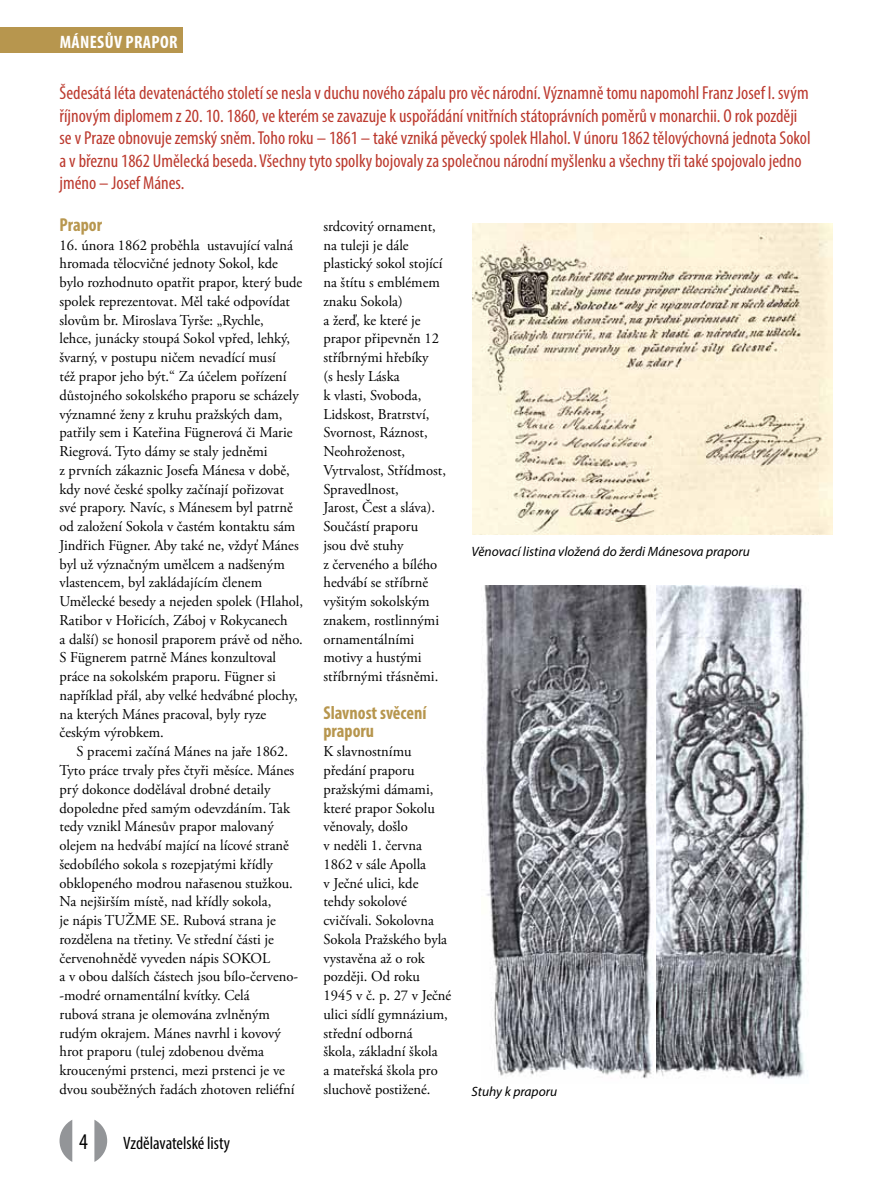
<style>
.page{position:relative;width:893px;height:1187px;background:#fff}
.page>*{position:absolute;margin:0;border:0;box-sizing:border-box;transform-origin:0 0}
.t1{font:condensed 22.5px "Myriad Pro";color:#000}
.t2{font:condensed 18.75px/22.5px "Myriad Pro";color:#bc392e}
.t3{font:700 condensed 18.75px/18.8px "Myriad Pro";color:#b7964e}
.t4{font:700 condensed 18.75px "Myriad Pro";color:#b8974f}
.t5{font:condensed 18px "Myriad Pro";color:#000}
.t6{font:700 condensed 18px "Myriad Pro";letter-spacing:.02em;color:#fff}
.t7{font:15px/18.8px "Adobe Garamond Pro";color:#000}
.t8{font:italic 13.5px "Myriad Pro";color:#000}
.s1{color:#bc3a2e}
.s2{color:#b7964e}
</style>
<div class="page">
<img style="left:656px;top:585px;width:153px;height:494px">
<img style="left:473px;top:223px;width:359px;height:312px">
<img style="left:483px;top:585px;width:170px;height:494px">
<svg style="left:60px;top:1120px;width:47px;height:41px"></svg>
<div style="left:0;top:28px;width:183px;height:25px;background:#b7964e"></div>
<p class="t6" style="left:60px;top:31px;width:119px">mánesův prapor</p>
<p class="t2" style="left:60px;top:81px;width:753px"><span class="s1">Šedesátá léta devatenáctého stolet</span>í se nesla v duchu nového zápalu pro věc národní. Významně tomu napomohl Franz Josef I. svým říjnovým diplomem z 20. 10. 1860, ve kterém se zavazuje k uspořádání vnitřních státoprávních poměrů v monarchii. O rok později se v Praze obnovuje zemský sněm. Toho roku – 1861 – také <span class="s1">vzniká pěvecký spolek Hlahol. V únoru 1862 tělovýchovná jednota Sokol a v březnu 1862 Umělecká beseda. Všechny tyto spolky bojovaly za společnou národní myšlenku a všechny tři také spojovalo jedno jméno – Josef Mánes.</span></p>
<p class="t4" style="left:60px;top:213px;width:44px">Pra<span class="s2">por</span></p>
<p class="t7" style="left:60px;top:236px;width:245px">16. února 1862 proběhla ustavující valná hromada tělocvičné jednoty Sokol, kde bylo rozhodnuto opatřit prapor, který bude spolek reprezentovat. Měl také odpovídat slovům br. Miroslava Tyrše: „Rychle,<br>lehce, junácky stoupá Sokol vpřed, lehký, švarný, v postupu ničem nevadící musí<br>též prapor jeho být.“ Za účelem pořízení důstojného sokolského praporu se scházely významné ženy z kruhu pražských dam, patřily sem i Kateřina Fügnerová či Marie Riegrová. Tyto dámy se staly jedněmi<br>z prvních zákaznic Josefa Mánesa v době, kdy nové české spolky začínají pořizovat své prapory. Navíc, s Mánesem byl patrně od založení Sokola v častém kontaktu sám Jindřich Fügner. Aby také ne, vždyť Mánes byl už význačným umělcem a nadšeným vlastencem, byl zakládajícím členem Umělecké besedy a nejeden spolek (Hlahol, Ratibor v Hořicích, Záboj v Rokycanech<br>a další) se honosil praporem právě od něho.<br>S Fügnerem patrně Mánes konzultoval práce na sokolském praporu. Fügner si například přál, aby velké hedvábné plochy, na kterých Mánes pracoval, byly ryze českým výrobkem.</p>
<p class="t7" style="left:60px;top:742px;width:240px;text-indent:17px">S pracemi začíná Mánes na jaře 1862.<br>Tyto práce trvaly přes čtyři měsíce. Mánes prý dokonce dodělával drobné detaily dopoledne před samým odevzdáním. Tak tedy vznikl Mánesův prapor malovaný olejem na hedvábí mající na lícové straně šedobílého sokola s rozepjatými křídly obklopeného modrou nařasenou stužkou.<br>Na nejširším místě, nad křídly sokola,<br>je nápis TUŽME SE. Rubová strana je rozdělena na třetiny. Ve střední části je červenohnědě vyveden nápis SOKOL<br>a v obou dalších částech jsou bílo-červeno--modré ornamentální kvítky. Celá<br>rubová strana je olemována zvlněným rudým okrajem. Mánes navrhl i kovový hrot praporu (tulej zdobenou dvěma kroucenými prstenci, mezi prstenci je ve dvou souběžných řadách zhotoven reliéfní</p>
<h1 class="t1" style="left:79px;top:1127px;width:10px">4</h1>
<p class="t5" style="left:123px;top:1132px;width:108px">Vzdělavatelské listy</p>
<p class="t7" style="left:323px;top:217px;width:124px">srdcovitý ornament, na tuleji je dále plastický sokol stojící na štítu s emblémem znaku Sokola)<br>a žerď, ke které je prapor připevněn 12 stříbrnými hřebíky<br>(s hesly Láska<br>k vlasti, Svoboda,<br>Lidskost, Bratrství,<br>Svornost, Ráznost,<br>Neohroženost,<br>Vytrvalost, Střídmost,<br>Spravedlnost,<br>Jarost, Čest a sláva).<br>Součástí praporu<br>jsou dvě stuhy<br>z červeného a bílého hedvábí se stříbrně vyšitým sokolským znakem, rostlinnými ornamentálními motivy a hustými stříbrnými třásněmi.</p>
<p class="t3" style="left:323px;top:702px;width:105px">Slavnost svěcení praporu</p>
<p class="t7" style="left:323px;top:742px;width:129px">K slavnostnímu předání praporu pražskými dámami, které prapor Sokolu věnovaly, došlo<br>v neděli 1. června<br>1862 v sále Apolla<br>v Ječné ulici, kde tehdy sokolové cvičívali. Sokolovna<br>Sokola Pražského byla vystavěna až o rok později. Od roku<br>1945 v č. p. 27 v Ječné ulici sídlí gymnázium, střední odborná<br>škola, základní škola<br>a mateřská škola pro sluchově postižené.</p>
<p class="t8" style="left:472px;top:543px;width:280px">Věnovací listina vložená do žerdi Mánesova praporu</p>
<p class="t8" style="left:472px;top:1082px;width:87px">Stuhy k praporu</p>
</div>
